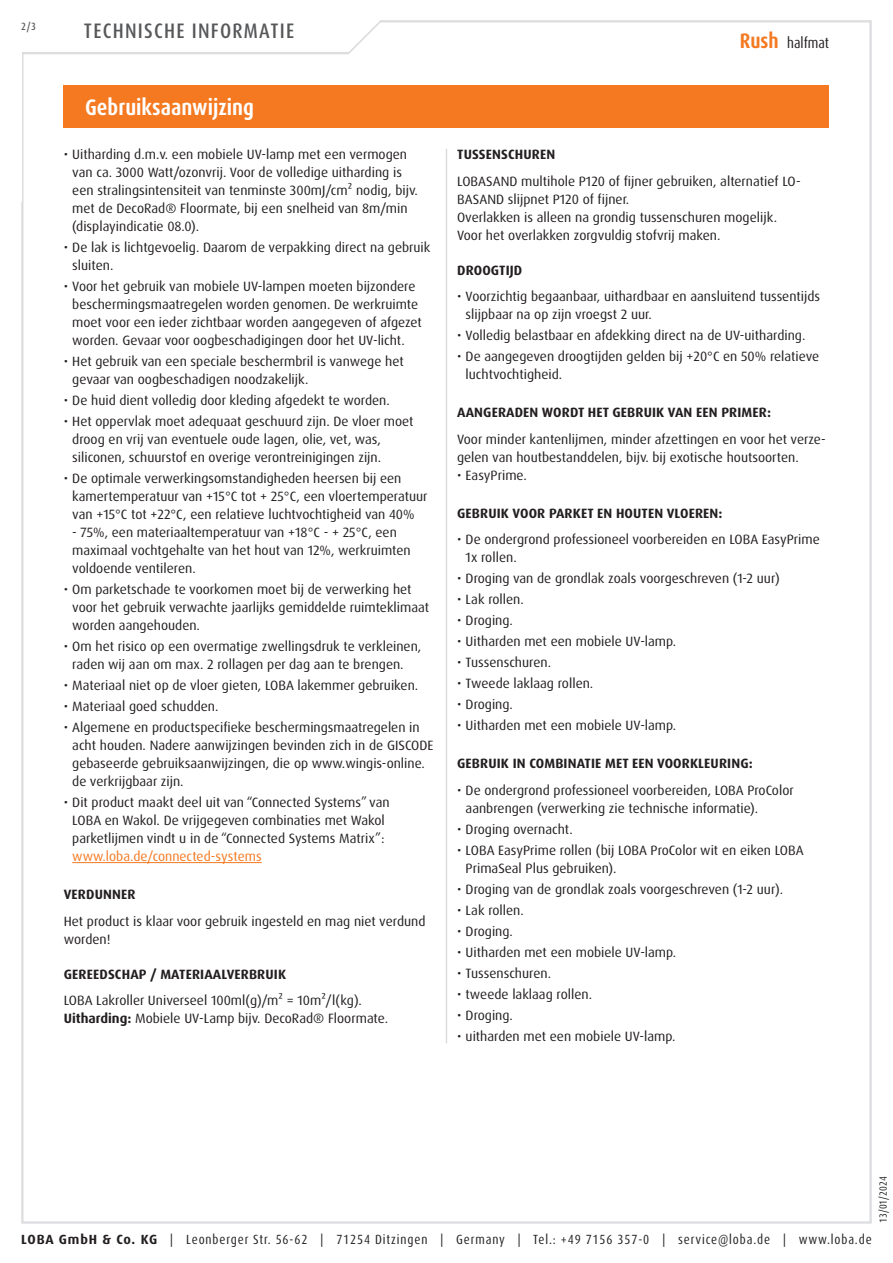
<style>
.page{position:relative;width:893px;height:1263px;background:#fff}
.page>*{position:absolute;margin:0;border:0;box-sizing:border-box;transform-origin:0 0}
.Abschnitt{font:700 condensed 22.5px "Dax Pro";color:#fff}
.t1{font:500 condensed 21px "Dax Pro";letter-spacing:.06em;color:#57585a}
.t2{font:condensed 15px "Dax Pro";color:#231f20}
.Text{font:13.5px/18px "Dax Pro";color:#231f20}
.t3{font:700 13.5px "Dax Pro";letter-spacing:.01em;color:#231f20}
.t4{font:condensed 13.35px "Dax Pro";letter-spacing:.065em;color:#231f20}
.t5{font:condensed 10.5px "Dax Pro";color:#231f20}
.t6{font:500 condensed 10.5px "Dax Pro";color:#57585a}
.s1{color:#f47921}
.s2{font-weight:700}
.s3{font-weight:700;font-size:21px;color:#f47921}
.s4{font-weight:700;font-stretch:normal}
</style>
<div class="page">
<svg style="left:22px;top:20px;width:410px;height:35px"></svg>
<div style="left:64px;top:85px;width:765px;height:43px;background:#f47921"></div>
<hr style="left:72px;top:862px;width:190px;height:1px;background:#f47921">
<hr style="left:446px;top:149px;width:1px;height:894px;background:#dcdddf">
<p class="t6" style="left:21px;top:19px;width:16px">2/3</p>
<h2 class="t1" style="left:84px;top:17px;width:212px">TECHNISCHE INFORMATIE</h2>
<p class="Abschnitt" style="left:85px;top:93px;width:171px">Gebruiksaanwijzing</p>
<p class="Text" style="left:72px;top:146px;width:347px;text-indent:-9px">• Uitharding d.m.v. een mobiele UV-lamp met een vermogen van ca. 3000 Watt/ozonvrij. Voor de volledige uitharding is een stralingsintensiteit van tenminste 300mJ/cm² nodig, bijv. met de DecoRad® Floormate, bij een snelheid van 8m/min (displayindicatie 08.0).</p>
<p class="Text" style="left:72px;top:239px;width:360px;text-indent:-9px">• De lak is lichtgevoelig. Daarom de verpakking direct na gebruik sluiten.</p>
<p class="Text" style="left:72px;top:278px;width:351px;text-indent:-9px">• Voor het gebruik van mobiele UV-lampen moeten bijzondere beschermingsmaatregelen worden genomen. De werkruimte moet voor een ieder zichtbaar worden aangegeven of afgezet worden. Gevaar voor oogbeschadigingen door het UV-licht.</p>
<p class="Text" style="left:72px;top:353px;width:333px;text-indent:-9px">• Het gebruik van een speciale beschermbril is vanwege het gevaar van oogbeschadigen noodzakelijk.</p>
<p class="Text" style="left:64px;top:392px;width:327px">• De huid dient volledig door kleding afgedekt te worden.</p>
<p class="Text" style="left:72px;top:413px;width:343px;text-indent:-9px">• Het oppervlak moet adequaat geschuurd zijn. De vloer moet droog en vrij van eventuele oude lagen, olie, vet, was, siliconen, schuurstof en overige verontreinigingen zijn.</p>
<p class="Text" style="left:72px;top:470px;width:357px;text-indent:-9px">• De optimale verwerkingsomstandigheden heersen bij een kamertemperatuur van +15°C tot + 25°C, een vloertemperatuur van +15°C tot +22°C, een relatieve luchtvochtigheid van 40%</p>
<p class="Text" style="left:72px;top:524px;width:340px">- 75%, een materiaaltemperatuur van +18°C - + 25°C, een maximaal vochtgehalte van het hout van 12%, werkruimten voldoende ventileren.</p>
<p class="Text" style="left:72px;top:581px;width:358px;text-indent:-9px">• Om parketschade te voorkomen moet bij de verwerking het voor het gebruik verwachte jaarlijks gemiddelde ruimteklimaat worden aangehouden.</p>
<p class="Text" style="left:72px;top:638px;width:351px;text-indent:-9px">• Om het risico op een overmatige zwellingsdruk te verkleinen, raden wij aan om max. 2 rollagen per dag aan te brengen.</p>
<p class="Text" style="left:64px;top:677px;width:356px">• Materiaal niet op de vloer gieten, LOBA lakemmer gebruiken.</p>
<p class="Text" style="left:64px;top:698px;width:156px">• Materiaal goed schudden.</p>
<p class="Text" style="left:72px;top:719px;width:363px;text-indent:-9px">• Algemene en productspecifieke beschermingsmaatregelen in acht houden. Nadere aanwijzingen bevinden zich in de GISCODE gebaseerde gebruiksaanwijzingen, die op www.wingis-online. de verkrijgbaar zijn.</p>
<p class="Text" style="left:72px;top:794px;width:319px;text-indent:-9px">• Dit product maakt deel uit van “Connected Systems” van LOBA en Wakol. De vrijgegeven combinaties met Wakol parketlijmen vindt u in de “Connected Systems Matrix”: <span class="s1">www.loba.de/connected-systems</span></p>
<p class="t3" style="left:64px;top:886px;width:73px">VERDUNNER</p>
<p class="Text" style="left:64px;top:912px;width:363px">Het product is klaar voor gebruik ingesteld en mag niet verdund worden!</p>
<p class="t3" style="left:64px;top:965px;width:224px">GEREEDSCHAP / MATERIAALVERBRUIK</p>
<p class="Text" style="left:64px;top:992px;width:300px">LOBA Lakroller Universeel 100ml(g)/m² = 10m²/l(kg).</p>
<p class="Text" style="left:64px;top:1010px;width:326px"><span class="s2">Uitharding:</span> Mobiele UV-Lamp bijv. DecoRad® Floormate.</p>
<p class="t2" style="left:740px;top:34px;width:91px"><span class="s3">Rush</span> halfmat</p>
<p class="t3" style="left:457px;top:146px;width:100px">TUSSENSCHUREN</p>
<p class="Text" style="left:457px;top:172px;width:345px">LOBASAND multihole P120 of fijner gebruiken, alternatief LO-<br>BASAND slijpnet P120 of fijner.</p>
<p class="Text" style="left:457px;top:208px;width:321px">Overlakken is alleen na grondig tussenschuren mogelijk.</p>
<p class="Text" style="left:457px;top:226px;width:265px">Voor het overlakken zorgvuldig stofvrij maken.</p>
<p class="t3" style="left:457px;top:262px;width:67px">DROOGTIJD</p>
<p class="Text" style="left:466px;top:288px;width:356px;text-indent:-9px">• Voorzichtig begaanbaar, uithardbaar en aansluitend tussentijds slijpbaar na op zijn vroegst 2 uur.</p>
<p class="Text" style="left:457px;top:327px;width:350px">• Volledig belastbaar en afdekking direct na de UV-uitharding.</p>
<p class="Text" style="left:466px;top:348px;width:355px;text-indent:-9px">• De aangegeven droogtijden gelden bij +20°C en 50% relatieve luchtvochtigheid.</p>
<p class="t3" style="left:457px;top:404px;width:315px">AANGERADEN WORDT HET GEBRUIK VAN EEN PRIMER:</p>
<p class="Text" style="left:457px;top:430px;width:370px">Voor minder kantenlijmen, minder afzettingen en voor het verze&shy;gelen van houtbestanddelen, bijv. bij exotische houtsoorten.</p>
<p class="Text" style="left:457px;top:466px;width:71px">• EasyPrime.</p>
<p class="t3" style="left:457px;top:504px;width:267px">GEBRUIK VOOR PARKET EN HOUTEN VLOEREN:</p>
<p class="Text" style="left:466px;top:531px;width:356px;text-indent:-9px">• De ondergrond professioneel voorbereiden en LOBA EasyPrime<br>1x rollen.</p>
<p class="Text" style="left:457px;top:570px;width:324px">• Droging van de grondlak zoals voorgeschreven (1-2 uur)</p>
<p class="Text" style="left:457px;top:591px;width:68px">• Lak rollen.</p>
<p class="Text" style="left:457px;top:612px;width:57px">• Droging.</p>
<p class="Text" style="left:457px;top:633px;width:221px">• Uitharden met een mobiele UV-lamp.</p>
<p class="Text" style="left:457px;top:654px;width:95px">• Tussenschuren.</p>
<p class="Text" style="left:457px;top:675px;width:138px">• Tweede laklaag rollen.</p>
<p class="Text" style="left:457px;top:696px;width:57px">• Droging.</p>
<p class="Text" style="left:457px;top:717px;width:221px">• Uitharden met een mobiele UV-lamp.</p>
<p class="t3" style="left:457px;top:755px;width:297px">GEBRUIK IN COMBINATIE MET EEN VOORKLEURING:</p>
<p class="Text" style="left:466px;top:781px;width:330px;text-indent:-9px">• De ondergrond professioneel voorbereiden, LOBA ProColor aanbrengen (verwerking zie technische informatie).</p>
<p class="Text" style="left:457px;top:820px;width:117px">• Droging overnacht.</p>
<p class="Text" style="left:466px;top:841px;width:340px;text-indent:-9px">• LOBA EasyPrime rollen (bij LOBA ProColor wit en eiken LOBA<br>PrimaSeal Plus gebruiken).</p>
<p class="Text" style="left:457px;top:880px;width:328px">• Droging van de grondlak zoals voorgeschreven (1-2 uur).</p>
<p class="Text" style="left:457px;top:901px;width:68px">• Lak rollen.</p>
<p class="Text" style="left:457px;top:922px;width:57px">• Droging.</p>
<p class="Text" style="left:457px;top:943px;width:221px">• Uitharden met een mobiele UV-lamp.</p>
<p class="Text" style="left:457px;top:964px;width:95px">• Tussenschuren.</p>
<p class="Text" style="left:457px;top:985px;width:136px">• tweede laklaag rollen.</p>
<p class="Text" style="left:457px;top:1006px;width:57px">• Droging.</p>
<p class="Text" style="left:457px;top:1027px;width:220px">• uitharden met een mobiele UV-lamp.</p>
<p class="t5" style="left:876px;top:1222px;width:48px;rotate:-90deg">13/01/2024</p>
<p class="t4" style="left:21px;top:1230px;width:852px"><span class="s4">LOBA GmbH &amp; Co. KG</span> | Leonberger Str. 56-62 | 71254 Ditzingen | Germany | Tel.: +49 7156 357-0 | service@loba.de | www.loba.de</p>
</div>
